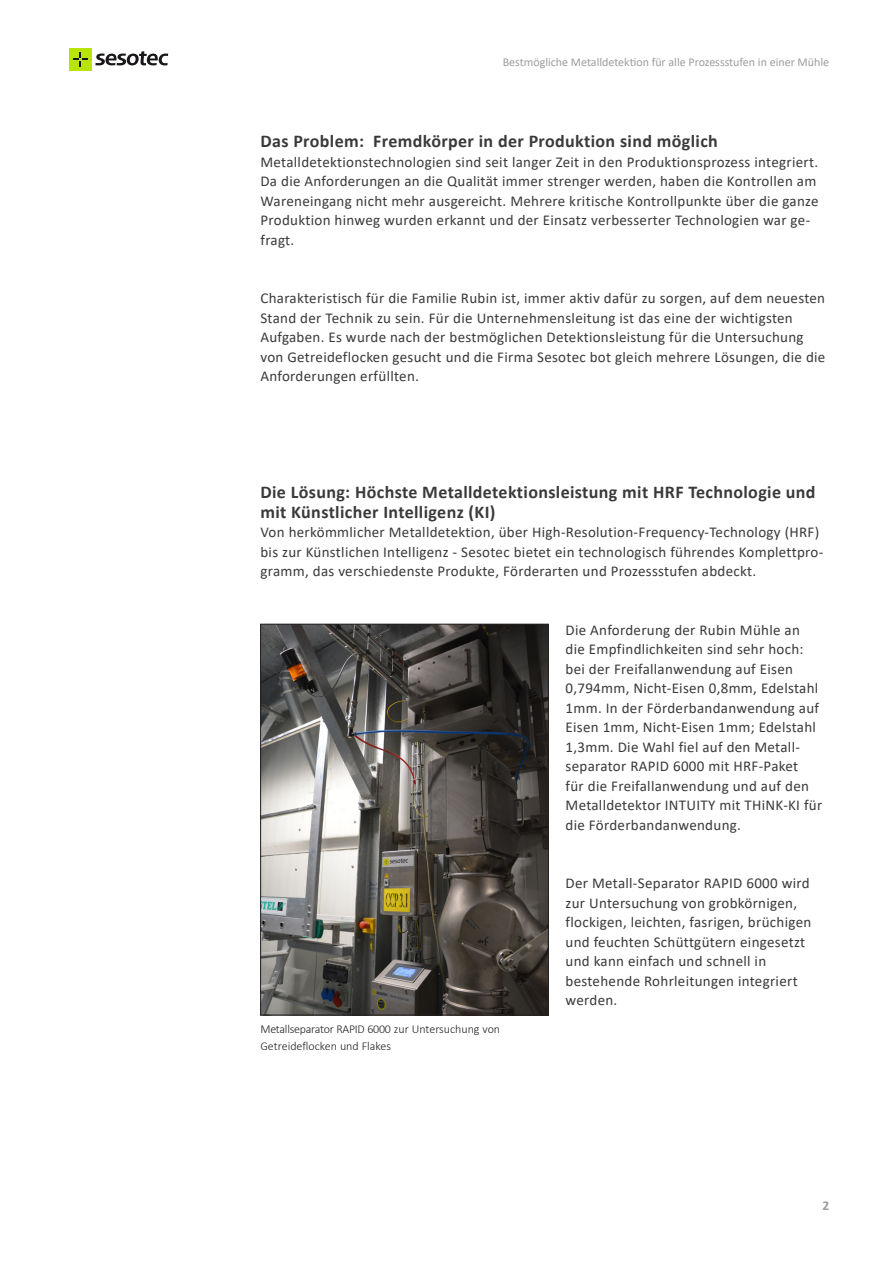
<style>
.page{position:relative;width:893px;height:1263px;background:#fff}
.page>*{position:absolute;margin:0;border:0;box-sizing:border-box;transform-origin:0 0}
.t1{font:700 18px/19.5px "Calibri";letter-spacing:.02em;color:#3b3a3b}
.t2{font:15px/19.5px "Calibri";letter-spacing:.02em;color:#3b3a3b}
.t3{font:700 13.5px "Calibri";color:#9d9d9d}
.t4{font:300 12px/17px "Calibri";letter-spacing:-.01em;color:#231f20}
.t5{font:12px "Calibri";color:#9d9d9d}
</style>
<div class="page">
<img style="left:262px;top:626px;width:285px;height:387px">
<div style="left:260px;top:624px;width:289px;height:391px;border:1px solid #231f20"></div>
<div style="left:69px;top:48px;width:23px;height:23px;background:#b8e409"></div>
<svg style="left:73px;top:52px;width:15px;height:15px"></svg>
<svg style="left:95px;top:51px;width:73px;height:14px"></svg>
<p class="t5" style="left:503px;top:54px;width:328px">Bestmögliche Metalldetektion für alle Prozessstufen in einer Mühle</p>
<p class="t1" style="left:260px;top:131px;width:459px">Das Problem: Fremdkörper in der Produktion sind möglich</p>
<p class="t2" style="left:260px;top:151px;width:560px">Metalldetektionstechnologien sind seit langer Zeit in den Produktionsprozess integriert.<br>Da die Anforderungen an die Qualität immer strenger werden, haben die Kontrollen am Wareneingang nicht mehr ausgereicht. Mehrere kritische Kontrollpunkte über die ganze Produktion hinweg wurden erkannt und der Einsatz verbesserter Technologien war ge&shy;fragt.</p>
<p class="t2" style="left:260px;top:288px;width:566px">Charakteristisch für die Familie Rubin ist, immer aktiv dafür zu sorgen, auf dem neuesten Stand der Technik zu sein. Für die Unternehmensleitung ist das eine der wichtigsten Aufgaben. Es wurde nach der bestmöglichen Detektionsleistung für die Untersuchung von Getreideflocken gesucht und die Firma Sesotec bot gleich mehrere Lösungen, die die Anforderungen erfüllten.</p>
<p class="t1" style="left:260px;top:482px;width:557px">Die Lösung: Höchste Metalldetektionsleistung mit HRF Technologie und mit Künstlicher Intelligenz (KI)</p>
<p class="t2" style="left:260px;top:522px;width:564px">Von herkömmlicher Metalldetektion, über High-Resolution-Frequency-Technology (HRF) bis zur Künstlichen Intelligenz - Sesotec bietet ein technologisch führendes Komplettpro&shy;gramm, das verschiedenste Produkte, Förderarten und Prozessstufen abdeckt.</p>
<p class="t2" style="left:566px;top:619px;width:258px">Die Anforderung der Rubin Mühle an die Empfindlichkeiten sind sehr hoch: bei der Freifallanwendung auf Eisen 0,794mm, Nicht-Eisen 0,8mm, Edelstahl 1mm. In der Förderbandanwendung auf Eisen 1mm, Nicht-Eisen 1mm; Edelstahl 1,3mm. Die Wahl fiel auf den Metall&shy;separator RAPID 6000 mit HRF-Paket<br>für die Freifallanwendung und auf den Metalldetektor INTUITY mit THiNK-KI für die Förderbandanwendung.</p>
<p class="t4" style="left:260px;top:1020px;width:241px">Metallseparator RAPID 6000 zur Untersuchung von<br>Getreideflocken und Flakes</p>
<p class="t2" style="left:566px;top:873px;width:247px">Der Metall-Separator RAPID 6000 wird zur Untersuchung von grobkörnigen, flockigen, leichten, fasrigen, brüchigen und feuchten Schüttgütern eingesetzt und kann einfach und schnell in bestehende Rohrleitungen integriert werden.</p>
<p class="t3" style="left:822px;top:1196px;width:8px">2</p>
</div>
